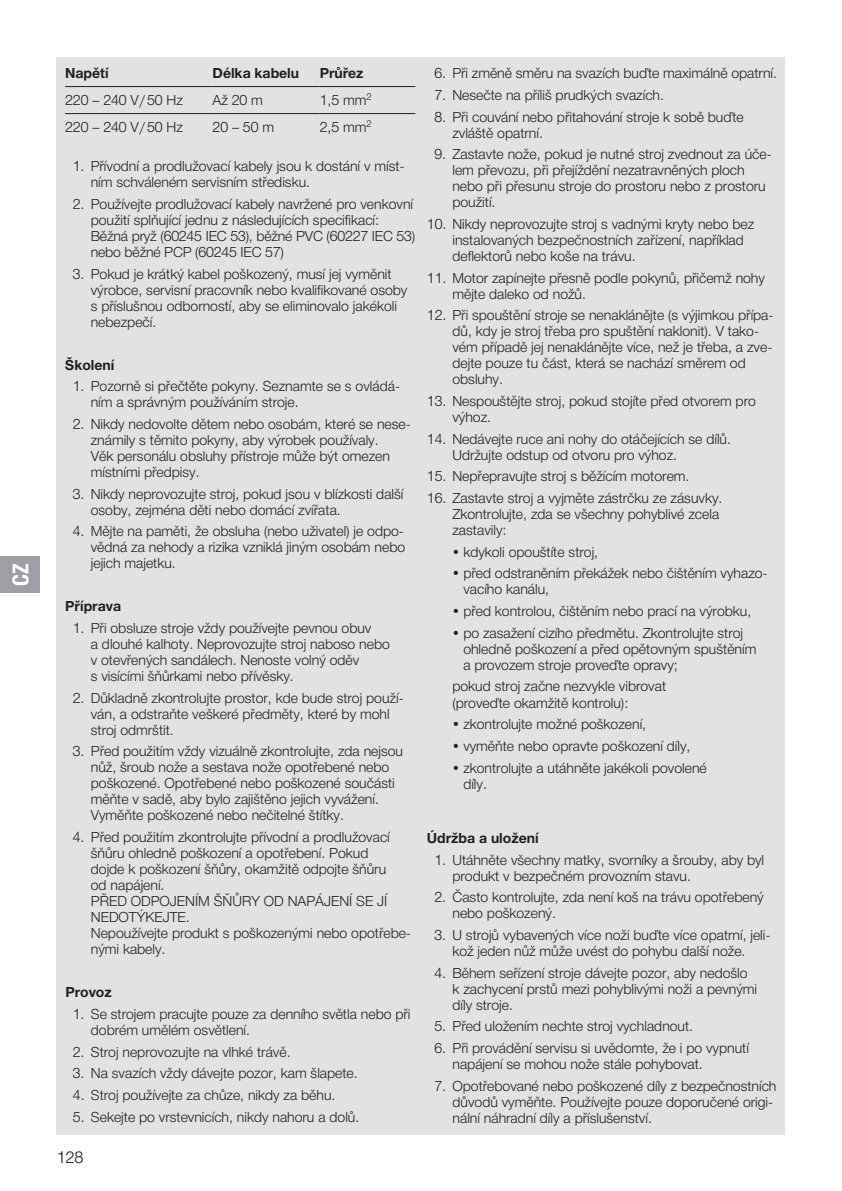
<style>
.page{position:relative;width:842px;height:1191px;background:#fff}
.page>*{position:absolute;margin:0;border:0;box-sizing:border-box;transform-origin:0 0}
.t1{font:700 22px "Gardena Sans Cond";color:#fff}
.t2{font:16px "Gardena Sans";color:#231f20}
.t3{font:14px/16px "Gardena Sans";color:#231f20}
.t4{font:700 14px "Gardena Sans";color:#231f20}
</style>
<div class="page">
<div style="left:57px;top:57px;width:728px;height:1077px;background:#e1e2e4"></div>
<hr style="left:65px;top:86px;width:148px;height:1px;background:#231f20">
<hr style="left:213px;top:86px;width:107px;height:1px;background:#231f20">
<hr style="left:320px;top:86px;width:95px;height:1px;background:#231f20">
<hr style="left:65px;top:113px;width:148px;height:1px;background:#231f20">
<hr style="left:213px;top:113px;width:107px;height:1px;background:#231f20">
<hr style="left:320px;top:113px;width:95px;height:1px;background:#231f20">
<div style="left:0;top:556px;width:40px;height:36px;background:#9d9fa2"></div>
<h1 class="t1" style="left:5px;top:585px;width:24px;rotate:-90deg">CZ</h1>
<p class="t4" style="left:65px;top:63px;width:45px">Napětí</p>
<p class="t4" style="left:213px;top:63px;width:88px">Délka kabelu</p>
<p class="t4" style="left:320px;top:63px;width:45px">Průřez</p>
<p class="t3" style="left:65px;top:91px;width:119px">220 – 240 V/50 Hz</p>
<p class="t3" style="left:213px;top:91px;width:52px">Až 20 m</p>
<p class="t3" style="left:320px;top:91px;width:53px">1,5 mm<sup>2</sup></p>
<p class="t3" style="left:65px;top:118px;width:119px">220 – 240 V/50 Hz</p>
<p class="t3" style="left:213px;top:118px;width:63px">20 – 50 m</p>
<p class="t3" style="left:320px;top:118px;width:53px">2,5 mm<sup>2</sup></p>
<p class="t3" style="left:91px;top:158px;width:316px;text-indent:-18px">1. Přívodní a prodlužovací kabely jsou k dostání v míst&shy;ním schváleném servisním středisku.</p>
<p class="t3" style="left:91px;top:195px;width:326px;text-indent:-18px">2. Používejte prodlužovací kabely navržené pro venkovní použití splňující jednu z následujících specifikací:<br>Běžná pryž (60245 IEC 53), běžné PVC (60227 IEC 53) nebo běžné PCP (60245 IEC 57)</p>
<p class="t3" style="left:91px;top:265px;width:318px;text-indent:-18px">3. Pokud je krátký kabel poškozený, musí jej vyměnit výrobce, servisní pracovník nebo kvalifikované osoby s příslušnou odborností, aby se eliminovalo jakékoli nebezpečí.</p>
<p class="t4" style="left:65px;top:354px;width:51px">Školení</p>
<p class="t3" style="left:91px;top:378px;width:311px;text-indent:-18px">1. Pozorně si přečtěte pokyny. Seznamte se s ovládá&shy;ním a správným používáním stroje.</p>
<p class="t3" style="left:91px;top:415px;width:322px;text-indent:-18px">2. Nikdy nedovolte dětem nebo osobám, které se nese&shy;známily s těmito pokyny, aby výrobek používaly.<br>Věk personálu obsluhy přístroje může být omezen místními předpisy.</p>
<p class="t3" style="left:91px;top:485px;width:314px;text-indent:-18px">3. Nikdy neprovozujte stroj, pokud jsou v blízkosti další osoby, zejména děti nebo domácí zvířata.</p>
<p class="t3" style="left:91px;top:523px;width:316px;text-align:justify;text-indent:-18px">4. Mějte na paměti, že obsluha (nebo uživatel) je odpo&shy;vědná za nehody a rizika vzniklá jiným osobám nebo jejich majetku.</p>
<p class="t4" style="left:65px;top:596px;width:57px">Příprava</p>
<p class="t3" style="left:91px;top:619px;width:301px;text-indent:-18px">1. Při obsluze stroje vždy používejte pevnou obuv<br>a dlouhé kalhoty. Neprovozujte stroj naboso nebo v otevřených sandálech. Nenoste volný oděv<br>s visícími šňůrkami nebo přívěsky.</p>
<p class="t3" style="left:91px;top:689px;width:314px;text-indent:-18px">2. Důkladně zkontrolujte prostor, kde bude stroj použí&shy;ván, a odstraňte veškeré předměty, které by mohl stroj odmrštit.</p>
<p class="t3" style="left:91px;top:743px;width:314px;text-indent:-18px">3. Před použitím vždy vizuálně zkontrolujte, zda nejsou nůž, šroub nože a sestava nože opotřebené nebo poškozené. Opotřebené nebo poškozené součásti měňte v sadě, aby bylo zajištěno jejich vyvážení.<br>Vyměňte poškozené nebo nečitelné štítky.</p>
<p class="t3" style="left:91px;top:828px;width:322px;text-indent:-18px">4. Před použitím zkontrolujte přívodní a prodlužovací šňůru ohledně poškození a opotřebení. Pokud<br>dojde k poškození šňůry, okamžitě odpojte šňůru<br>od napájení.<br>PŘED ODPOJENÍM ŠŇŮRY OD NAPÁJENÍ SE JÍ NEDOTÝKEJTE.<br>Nepoužívejte produkt s poškozenými nebo opotřebe&shy;nými kabely.</p>
<p class="t4" style="left:65px;top:981px;width:48px">Provoz</p>
<p class="t3" style="left:91px;top:1005px;width:321px;text-indent:-18px">1. Se strojem pracujte pouze za denního světla nebo při dobrém umělém osvětlení.</p>
<p class="t3" style="left:73px;top:1043px;width:219px">2. Stroj neprovozujte na vlhké trávě.</p>
<p class="t3" style="left:73px;top:1064px;width:286px">3. Na svazích vždy dávejte pozor, kam šlapete.</p>
<p class="t3" style="left:73px;top:1086px;width:264px">4. Stroj používejte za chůze, nikdy za běhu.</p>
<p class="t3" style="left:73px;top:1108px;width:288px">5. Sekejte po vrstevnicích, nikdy nahoru a dolů.</p>
<p class="t2" style="left:57px;top:1145px;width:28px">128</p>
<p class="t3" style="left:434px;top:65px;width:344px">6. Při změně směru na svazích buďte maximálně opatrní.</p>
<p class="t3" style="left:434px;top:86px;width:231px">7. Nesečte na příliš prudkých svazích.</p>
<p class="t3" style="left:452px;top:108px;width:293px;text-indent:-18px">8. Při couvání nebo přitahování stroje k sobě buďte zvláště opatrní.</p>
<p class="t3" style="left:452px;top:146px;width:321px;text-indent:-18px">9. Zastavte nože, pokud je nutné stroj zvednout za úče&shy;lem převozu, při přejíždění nezatravněných ploch nebo při přesunu stroje do prostoru nebo z prostoru použití.</p>
<p class="t3" style="left:452px;top:215px;width:303px;text-indent:-26px">10. Nikdy neprovozujte stroj s vadnými kryty nebo bez instalovaných bezpečnostních zařízení, například deflektorů nebo koše na trávu.</p>
<p class="t3" style="left:452px;top:269px;width:314px;text-indent:-26px">11. Motor zapínejte přesně podle pokynů, přičemž nohy mějte daleko od nožů.</p>
<p class="t3" style="left:452px;top:307px;width:323px;text-indent:-26px">12. Při spouštění stroje se nenaklánějte (s výjimkou přípa&shy;dů, kdy je stroj třeba pro spuštění naklonit). V tako&shy;vém případě jej nenaklánějte více, než je třeba, a zve&shy;dejte pouze tu část, která se nachází směrem od obsluhy.</p>
<p class="t3" style="left:452px;top:392px;width:305px;text-indent:-26px">13. Nespouštějte stroj, pokud stojíte před otvorem pro výhoz.</p>
<p class="t3" style="left:452px;top:430px;width:280px;text-indent:-26px">14. Nedávejte ruce ani nohy do otáčejících se dílů.<br>Udržujte odstup od otvoru pro výhoz.</p>
<p class="t3" style="left:427px;top:468px;width:264px">15. Nepřepravujte stroj s běžícím motorem.</p>
<p class="t3" style="left:452px;top:489px;width:271px;text-indent:-26px">16. Zastavte stroj a vyjměte zástrčku ze zásuvky.<br>Zkontrolujte, zda se všechny pohyblivé zcela zastavily:</p>
<p class="t3" style="left:452px;top:543px;width:147px">• kdykoli opouštíte stroj,</p>
<p class="t3" style="left:463px;top:565px;width:306px;text-indent:-11px">• před odstraněním překážek nebo čištěním vyhazo&shy;vacího kanálu,</p>
<p class="t3" style="left:452px;top:602px;width:300px">• před kontrolou, čištěním nebo prací na výrobku,</p>
<p class="t3" style="left:463px;top:624px;width:295px;text-indent:-11px">• po zasažení cizího předmětu. Zkontrolujte stroj ohledně poškození a před opětovným spuštěním a provozem stroje proveďte opravy;</p>
<p class="t3" style="left:452px;top:678px;width:215px">pokud stroj začne nezvykle vibrovat (proveďte okamžitě kontrolu):</p>
<p class="t3" style="left:452px;top:715px;width:195px">• zkontrolujte možné poškození,</p>
<p class="t3" style="left:452px;top:737px;width:240px">• vyměňte nebo opravte poškození díly,</p>
<p class="t3" style="left:463px;top:759px;width:245px;text-indent:-11px">• zkontrolujte a utáhněte jakékoli povolené díly.</p>
<p class="t4" style="left:427px;top:827px;width:113px">Údržba a uložení</p>
<p class="t3" style="left:452px;top:851px;width:313px;text-indent:-18px">1. Utáhněte všechny matky, svorníky a šrouby, aby byl produkt v bezpečném provozním stavu.</p>
<p class="t3" style="left:452px;top:888px;width:313px;text-indent:-18px">2. Často kontrolujte, zda není koš na trávu opotřebený nebo poškozený.</p>
<p class="t3" style="left:434px;top:926px;width:338px;text-align:center">3. U strojů vybavených více noži buďte více opatrní, jeli&shy;kož jeden nůž může uvést do pohybu další nože.</p>
<p class="t3" style="left:452px;top:964px;width:306px;text-indent:-18px">4. Během seřízení stroje dávejte pozor, aby nedošlo k zachycení prstů mezi pohyblivými noži a pevnými díly stroje.</p>
<p class="t3" style="left:434px;top:1017px;width:260px">5. Před uložením nechte stroj vychladnout.</p>
<p class="t3" style="left:452px;top:1039px;width:298px;text-indent:-18px">6. Při provádění servisu si uvědomte, že i po vypnutí napájení se mohou nože stále pohybovat.</p>
<p class="t3" style="left:452px;top:1077px;width:325px;text-indent:-18px">7. Opotřebované nebo poškozené díly z bezpečnostních důvodů vyměňte. Používejte pouze doporučené origi&shy;nální náhradní díly a příslušenství.</p>
</div>
